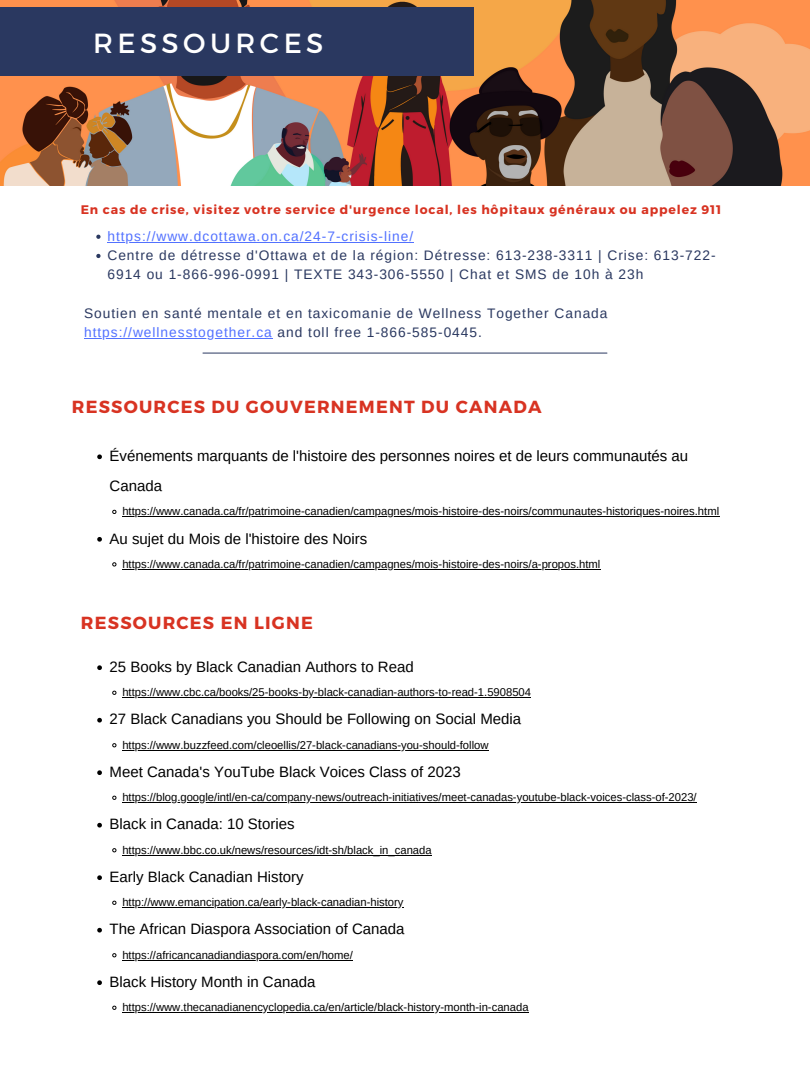
<style>
.page{position:relative;width:810px;height:1080px;background:#fff}
.page>*{position:absolute;margin:0;border:0;box-sizing:border-box;transform-origin:0 0}
.t1{font:27.62px "Montserrat";letter-spacing:.16em;color:#fff}
.t2{font:700 17.5px "Montserrat";letter-spacing:.07em;color:#d83322}
.t3{font:15px/30px "Arimo";color:#000}
.t4{font:13.75px/19.2px "Arimo";letter-spacing:.07em;color:#2a3860}
.t5{font:13.75px "Arimo";letter-spacing:.07em;color:#5271ff}
.t6{font:700 12.44px "Montserrat";letter-spacing:.07em;color:#d83322}
.t7{font:11.25px "Arimo";color:#000}
.s1{color:#5271ff}
</style>
<div class="page">
<hr style="left:203px;top:353px;width:404px;height:1px;background:#2a3860">
<img style="left:0;top:0;width:810px;height:185px">
<div style="left:0;top:8px;width:474px;height:67px;background:#2a3860"></div>
<svg style="left:96px;top:235px;width:5px;height:4px"></svg>
<hr style="left:107px;top:242px;width:307px;height:1px;background:#5271ff">
<svg style="left:96px;top:254px;width:5px;height:4px"></svg>
<hr style="left:84px;top:338px;width:189px;height:1px;background:#5271ff">
<svg style="left:97px;top:454px;width:5px;height:5px"></svg>
<svg style="left:112px;top:510px;width:5px;height:4px"></svg>
<hr style="left:122px;top:516px;width:597px;height:1px;background:#000">
<svg style="left:97px;top:537px;width:5px;height:5px"></svg>
<svg style="left:112px;top:562px;width:5px;height:5px"></svg>
<hr style="left:122px;top:569px;width:479px;height:1px;background:#000">
<svg style="left:97px;top:665px;width:5px;height:5px"></svg>
<svg style="left:112px;top:691px;width:5px;height:4px"></svg>
<hr style="left:122px;top:697px;width:409px;height:1px;background:#000">
<svg style="left:97px;top:718px;width:5px;height:5px"></svg>
<svg style="left:112px;top:743px;width:5px;height:4px"></svg>
<hr style="left:122px;top:750px;width:367px;height:1px;background:#000">
<svg style="left:97px;top:770px;width:5px;height:5px"></svg>
<svg style="left:112px;top:796px;width:5px;height:4px"></svg>
<hr style="left:122px;top:802px;width:575px;height:1px;background:#000">
<svg style="left:97px;top:823px;width:5px;height:5px"></svg>
<svg style="left:112px;top:848px;width:5px;height:4px"></svg>
<hr style="left:122px;top:855px;width:310px;height:1px;background:#000">
<svg style="left:97px;top:875px;width:5px;height:5px"></svg>
<svg style="left:112px;top:901px;width:5px;height:4px"></svg>
<hr style="left:122px;top:907px;width:282px;height:1px;background:#000">
<svg style="left:97px;top:928px;width:5px;height:5px"></svg>
<svg style="left:112px;top:953px;width:5px;height:4px"></svg>
<hr style="left:122px;top:960px;width:231px;height:1px;background:#000">
<svg style="left:97px;top:980px;width:5px;height:5px"></svg>
<svg style="left:112px;top:1006px;width:5px;height:4px"></svg>
<hr style="left:122px;top:1012px;width:407px;height:1px;background:#000">
<h1 class="t1" style="left:93px;top:25px;width:232px">RESSOURCES</h1>
<p class="t6" style="left:81px;top:201px;width:642px">En cas de crise, visitez votre service d'urgence local, les hôpitaux généraux ou appelez 911</p>
<p class="t5" style="left:107px;top:228px;width:307px">https://www.dcottawa.on.ca/24-7-crisis-line/</p>
<p class="t4" style="left:107px;top:246px;width:610px">Centre de détresse d'Ottawa et de la région: Détresse: 613-238-3311 | Crise: 613-722-<br>6914 ou 1-866-996-0991 | TEXTE 343-306-5550 | Chat et SMS de 10h à 23h</p>
<p class="t4" style="left:84px;top:303px;width:525px">Soutien en santé mentale et en taxicomanie de Wellness Together Canada <span class="s1">https://wellnesstogether.ca</span> and toll free 1-866-585-0445.</p>
<h2 class="t2" style="left:72px;top:396px;width:471px">RESSOURCES DU GOUVERNEMENT DU CANADA</h2>
<h3 class="t3" style="left:110px;top:441px;width:580px">Événements marquants de l'histoire des personnes noires et de leurs communautés au<br>Canada</h3>
<p class="t7" style="left:122px;top:505px;width:598px">https://www.canada.ca/fr/patrimoine-canadien/campagnes/mois-histoire-des-noirs/communautes-historiques-noires.html</p>
<h3 class="t3" style="left:110px;top:523px;width:259px">Au sujet du Mois de l'histoire des Noirs</h3>
<p class="t7" style="left:122px;top:558px;width:480px">https://www.canada.ca/fr/patrimoine-canadien/campagnes/mois-histoire-des-noirs/a-propos.html</p>
<h2 class="t2" style="left:81px;top:611px;width:233px">RESSOURCES EN LIGNE</h2>
<h3 class="t3" style="left:110px;top:652px;width:306px">25 Books by Black Canadian Authors to Read</h3>
<p class="t7" style="left:122px;top:686px;width:410px">https://www.cbc.ca/books/25-books-by-black-canadian-authors-to-read-1.5908504</p>
<h3 class="t3" style="left:110px;top:704px;width:413px">27 Black Canadians you Should be Following on Social Media</h3>
<p class="t7" style="left:122px;top:739px;width:368px">https://www.buzzfeed.com/cleoellis/27-black-canadians-you-should-follow</p>
<h3 class="t3" style="left:110px;top:757px;width:353px">Meet Canada's YouTube Black Voices Class of 2023</h3>
<p class="t7" style="left:122px;top:791px;width:576px">https://blog.google/intl/en-ca/company-news/outreach-initiatives/meet-canadas-youtube-black-voices-class-of-2023/</p>
<h3 class="t3" style="left:110px;top:809px;width:186px">Black in Canada: 10 Stories</h3>
<p class="t7" style="left:122px;top:844px;width:311px">https://www.bbc.co.uk/news/resources/idt-sh/black_in_canada</p>
<h3 class="t3" style="left:110px;top:862px;width:196px">Early Black Canadian History</h3>
<p class="t7" style="left:122px;top:896px;width:283px">http://www.emancipation.ca/early-black-canadian-history</p>
<h3 class="t3" style="left:110px;top:914px;width:296px">The African Diaspora Association of Canada</h3>
<p class="t7" style="left:122px;top:949px;width:232px">https://africancanadiandiaspora.com/en/home/</p>
<h3 class="t3" style="left:110px;top:967px;width:207px">Black History Month in Canada</h3>
<p class="t7" style="left:122px;top:1001px;width:408px">https://www.thecanadianencyclopedia.ca/en/article/black-history-month-in-canada</p>
</div>
